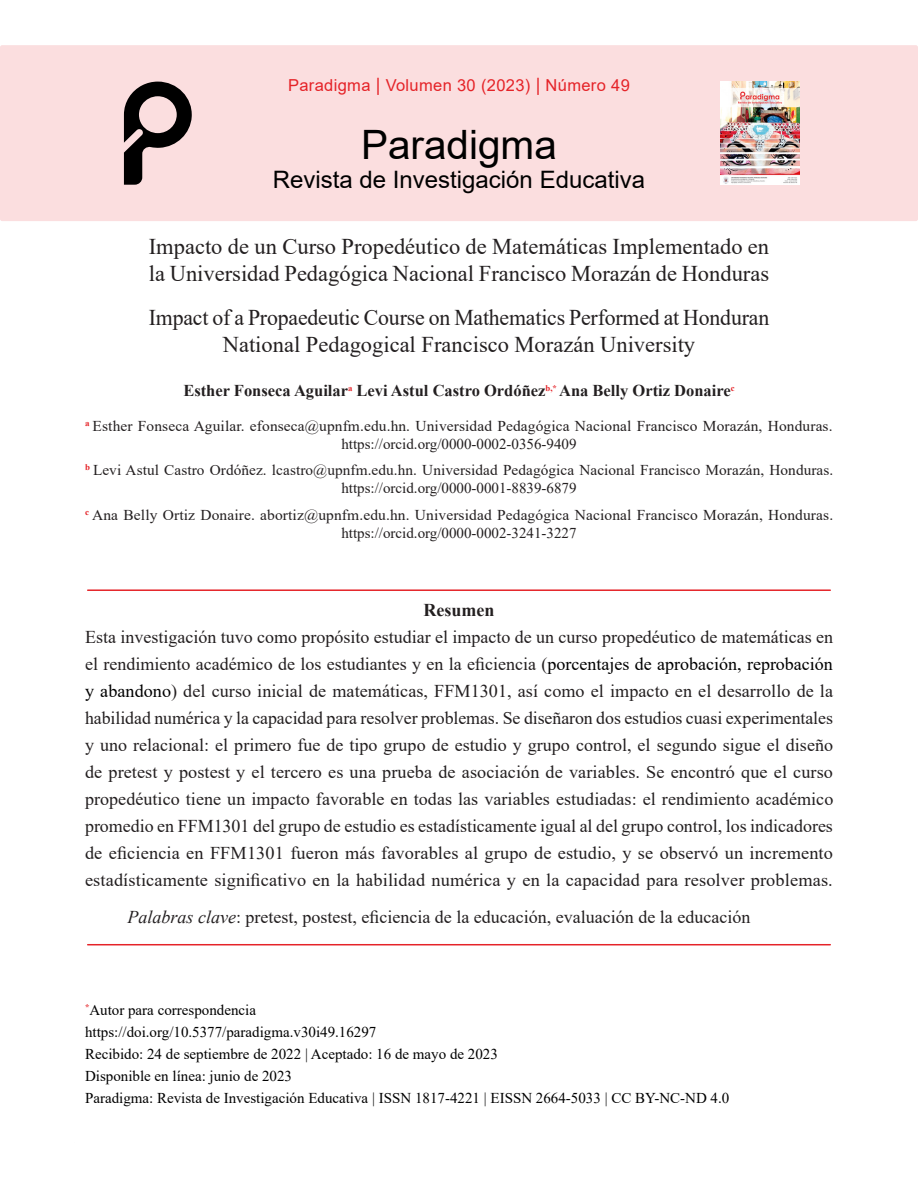
<style>
.page{position:relative;width:918px;height:1188px;background:#fff}
.page>*{position:absolute;margin:0;border:0;box-sizing:border-box;transform-origin:0 0}
.t1{font:40.5px "Arial";color:#000}
.t2{font:24px "Arial";color:#000}
.Article_Title_Style{font:22.5px/27px "Times New Roman";color:#231f20}
.Body{font:18px/27px "Times New Roman";color:#231f20;text-align:justify}
.SubTitle{font:700 18px "Times New Roman";color:#231f20}
.Author_Style{font:700 16.5px "Times New Roman";color:#231f20}
.t3{font:16.5px "Arial";letter-spacing:.02em;color:#e52328}
.AuthorTop{font:15px/18px "Times New Roman";letter-spacing:.005em;color:#231f20;text-align:center}
.BottomInfo{font:15px "Times New Roman";color:#000}
.AuthorTop-2{font:15px "Times New Roman";color:#000}
.s1{font-size:18px}
.s2{color:#000}
.s3{font-style:italic}
</style>
<div class="page">
<div style="left:0;top:45px;width:918px;height:176px;background:#fbdedf;border-radius:2px"></div>
<svg style="left:124px;top:82px;width:68px;height:103px"></svg>
<img style="left:720px;top:82px;width:80px;height:103px">
<hr style="left:88px;top:589px;width:742px;height:2px;background:#e52328">
<hr style="left:88px;top:944px;width:742px;height:1px;background:#e52328">
<p class="t3" style="left:288px;top:74px;width:343px">Paradigma <span class="s1">|</span> Volumen 30 (2023) <span class="s1">|</span> Número 49</p>
<p class="t1" style="left:361px;top:117px;width:197px">Paradigma</p>
<p class="t2" style="left:273px;top:163px;width:374px">Revista de Investigación Educativa</p>
<p class="Article_Title_Style" style="left:149px;top:233px;width:622px">Impacto de un Curso Propedéutico de Matemáticas Implementado en la Universidad Pedagógica Nacional Francisco Morazán de Honduras</p>
<p class="Article_Title_Style" style="left:149px;top:304px;width:622px;text-align:center">Impact of a Propaedeutic Course on Mathematics Performed at Honduran<br>National Pedagogical Francisco Morazán University</p>
<p class="Author_Style" style="left:183px;top:379px;width:553px">Esther Fonseca Aguilar<sup>a</sup> Levi Astul Castro Ordóñez<sup>b,*</sup> Ana Belly Ortiz Donaire<sup>c</sup></p>
<p class="AuthorTop" style="left:85px;top:416px;width:749px"><sup>a</sup> Esther Fonseca Aguilar. efonseca@upnfm.edu.hn. Universidad Pedagógica Nacional Francisco Morazán, Honduras. https://orcid.org/0000-0002-0356-9409</p>
<p class="AuthorTop" style="left:85px;top:461px;width:750px"><sup>b</sup> Levi Astul Castro Ordóñez. lcastro@upnfm.edu.hn. Universidad Pedagógica Nacional Francisco Morazán, Honduras. https://orcid.org/0000-0001-8839-6879</p>
<p class="AuthorTop" style="left:85px;top:505px;width:750px"><sup>c</sup> Ana Belly Ortiz Donaire. abortiz@upnfm.edu.hn. Universidad Pedagógica Nacional Francisco Morazán, Honduras. https://orcid.org/0000-0002-3241-3227</p>
<p class="SubTitle" style="left:424px;top:597px;width:72px">Resumen</p>
<p class="Body" style="left:85px;top:623px;width:750px">Esta investigación tuvo como propósito estudiar el impacto de un curso propedéutico de matemáticas en el rendimiento académico de los estudiantes y en la eficiencia (<span class="s2">porcentajes de aprobación, reprobación y abandono</span>) del curso inicial de matemáticas, FFM1301, así como el impacto en el desarrollo de la habilidad numérica y la capacidad para resolver problemas. Se diseñaron dos estudios cuasi experimentales y uno relacional: el primero fue de tipo grupo de estudio y grupo control, el segundo sigue el diseño de pretest y postest y el tercero es una prueba de asociación de variables. Se encontró que el curso propedéutico tiene un impacto favorable en todas las variables estudiadas: el rendimiento académico promedio en FFM1301 del grupo de estudio es estadísticamente igual al del grupo control, los indicadores de eficiencia en FFM1301 fueron más favorables al grupo de estudio, y se observó un incremento estadísticamente significativo en la habilidad numérica y en la capacidad para resolver problemas.</p>
<p class="Body" style="left:128px;top:903px;width:624px"><span class="s3">Palabras clave</span>: pretest, postest, eficiencia de la educación, evaluación de la educación</p>
<p class="AuthorTop-2" style="left:85px;top:999px;width:172px"><sup>*</sup>Autor para correspondencia</p>
<p class="BottomInfo" style="left:85px;top:1021px;width:293px">https://doi.org/10.5377/paradigma.v30i49.16297</p>
<p class="BottomInfo" style="left:85px;top:1043px;width:414px">Recibido: 24 de septiembre de 2022 | Aceptado: 16 de mayo de 2023</p>
<p class="BottomInfo" style="left:85px;top:1065px;width:209px">Disponible en línea: junio de 2023</p>
<p class="BottomInfo" style="left:85px;top:1087px;width:646px">Paradigma: Revista de Investigación Educativa | ISSN 1817-4221 | EISSN 2664-5033 | CC BY-NC-ND 4.0</p>
</div>
